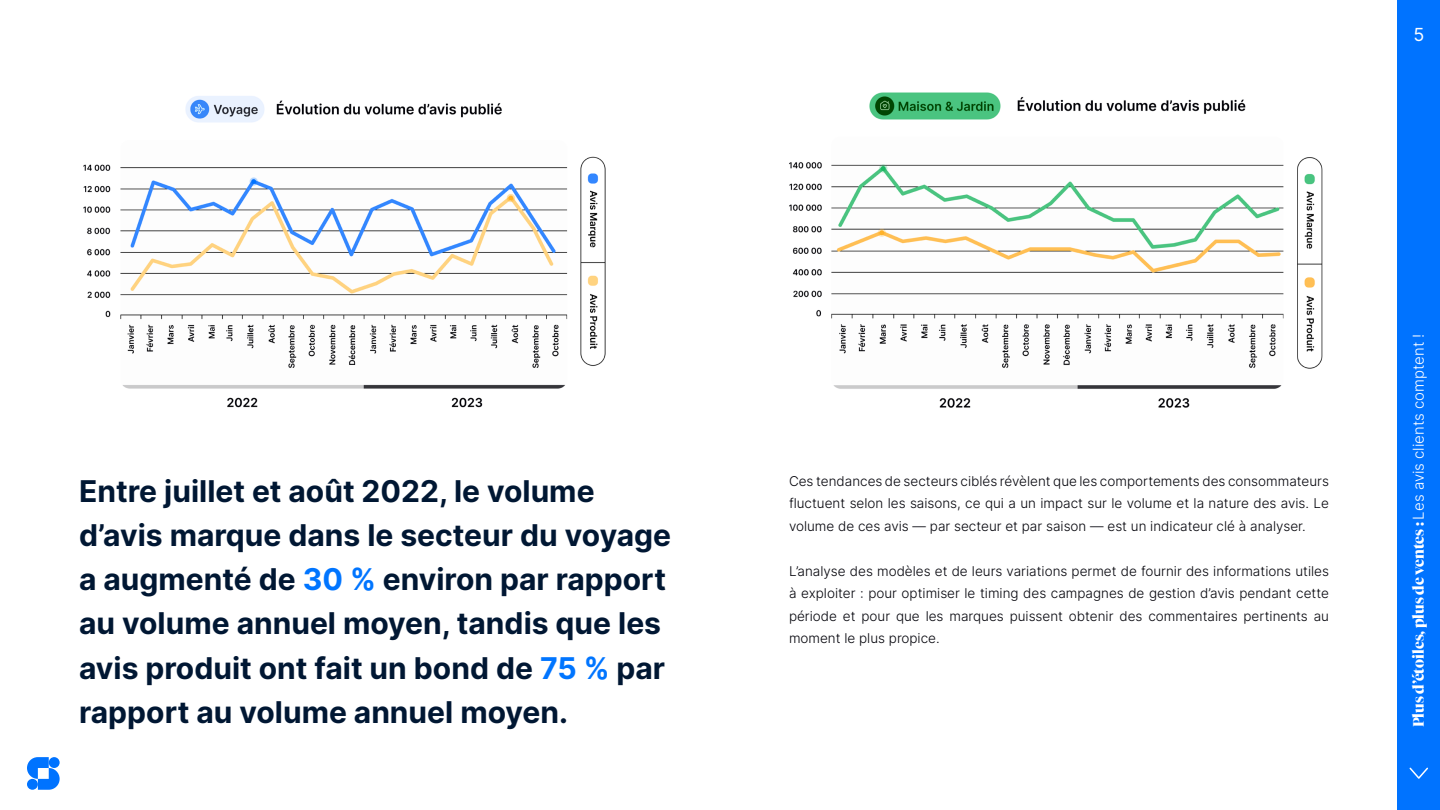
<style>
.page{position:relative;width:1440px;height:810px;background:#fff}
.page>*{position:absolute;margin:0;border:0;box-sizing:border-box;transform-origin:0 0}
.t1{font:700 30px/44.2px "Inter";color:#001733}
.t2{font:18px "Inter";color:#fff}
.t3{font:700 15px "Tiempos Fine";color:#fff}
.t4{font:300 13.5px/22.5px "Inter";color:#03030a;text-align:justify}
.s1{color:#0075ff}
.s2{font-family:"Inter";font-weight:300}
</style>
<div class="page">
<div style="left:1398px;top:0;width:42px;height:810px;background:#0073ff"></div>
<svg style="left:27px;top:757px;width:33px;height:33px"></svg>
<svg style="left:1409px;top:767px;width:19px;height:12px"></svg>
<img style="left:83px;top:96px;width:523px;height:312px">
<img style="left:789px;top:92px;width:534px;height:316px">
<h2 class="t2" style="left:1413px;top:22px;width:12px">5</h2>
<h1 class="t1" style="left:79px;top:468px;width:594px">Entre juillet et août 2022, le volume d’avis marque dans le secteur du voyage a augmenté de <span class="s1">30 %</span> environ par rapport au volume annuel moyen, tandis que les avis produit ont fait un bond de <span class="s1">75 %</span> par rapport au volume annuel moyen.</h1>
<p class="t4" style="left:789px;top:469px;width:542px">Ces tendances de secteurs ciblés révèlent que les comportements des consommateurs fluctuent selon les saisons, ce qui a un impact sur le volume et la nature des avis. Le volume de ces avis — par secteur et par saison — est un indicateur clé à analyser.</p>
<p class="t4" style="left:789px;top:559px;width:542px">L’analyse des modèles et de leurs variations permet de fournir des informations utiles à exploiter : pour optimiser le timing des campagnes de gestion d’avis pendant cette période et pour que les marques puissent obtenir des commentaires pertinents au moment le plus propice.</p>
<p class="t3" style="left:1410px;top:727px;width:395px;rotate:-90deg">Plus d’étoiles, plus de ventes : <span class="s2">Les avis clients comptent !</span></p>
</div>
